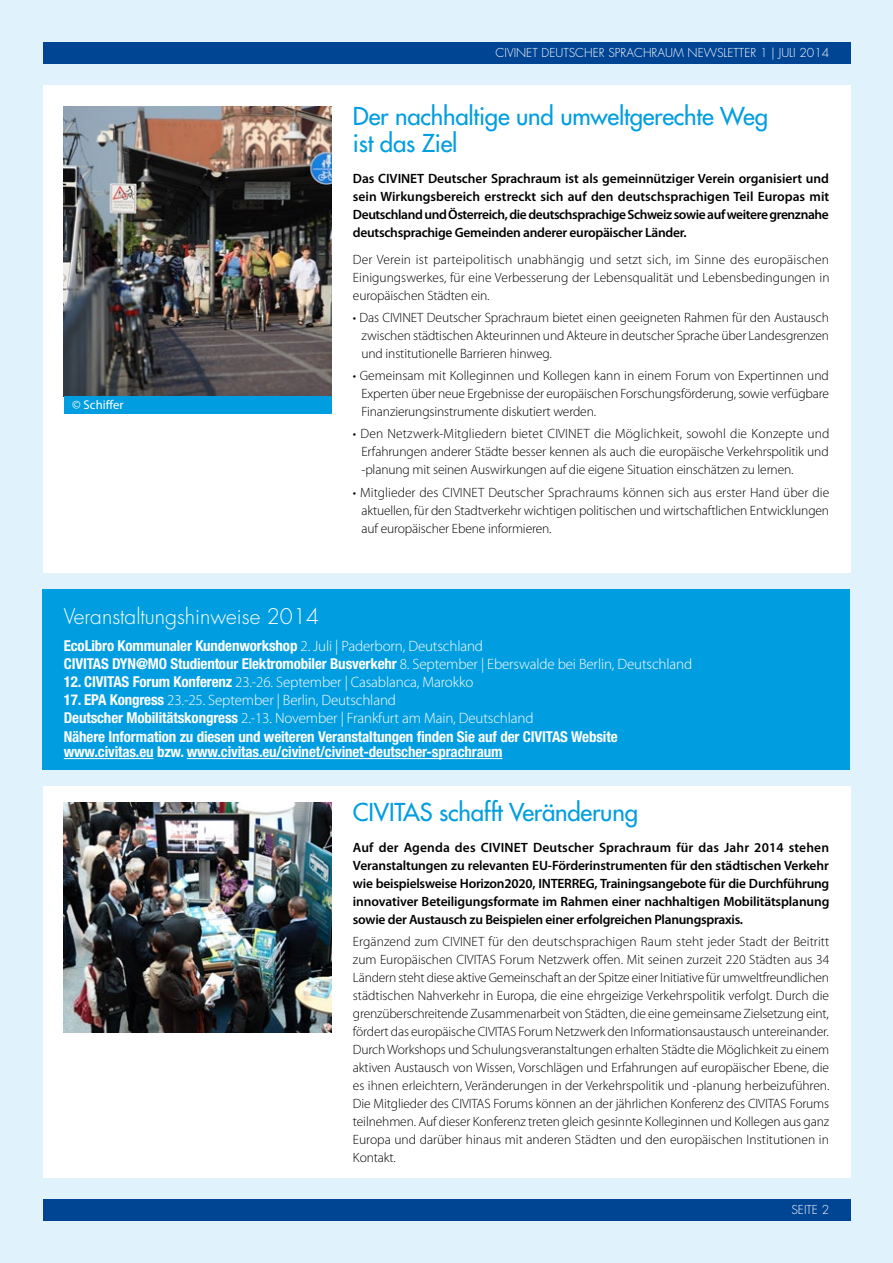
<style>
.page{position:relative;width:893px;height:1263px;background:#e0f2fb}
.page>*{position:absolute;margin:0;border:0;box-sizing:border-box;transform-origin:0 0}
.t1{font:500 24px/27px "Futura Std";letter-spacing:-.01em;color:#009ee0}
.t2{font:300 21px "Futura Std";color:#fff}
.t3{font:700 condensed 15px/18px "Helvetica Neue LT Pro";letter-spacing:-.01em;color:#fff}
.t4{font:300 15px/18px "Myriad Pro";letter-spacing:-.01em;color:#fff}
.t5{font:300 13.5px/18px "Myriad Pro";letter-spacing:-.01em;color:#000;text-align:justify}
.t6{font:600 13.5px/18px "Myriad Pro";letter-spacing:-.02em;color:#000;text-align:justify}
.t7{font:12.75px "Myriad Pro";color:#fff}
.t8{font:300 12px "Futura Std";color:#fff}
.s1{font-family:"Myriad Pro";font-weight:300;font-stretch:normal}
.s2{font-family:"Helvetica Neue LT Pro";font-weight:700;font-stretch:condensed}
</style>
<div class="page">
<div style="left:43px;top:1199px;width:807px;height:21px;background:#004494"></div>
<div style="left:43px;top:43px;width:807px;height:21px;background:#004494"></div>
<div style="left:43px;top:589px;width:807px;height:180px;background:#009ee0"></div>
<hr style="left:64px;top:758px;width:90px;height:1px;background:#fff">
<hr style="left:187px;top:758px;width:315px;height:1px;background:#fff">
<div style="left:43px;top:787px;width:807px;height:391px;background:#fff"></div>
<img style="left:64px;top:803px;width:268px;height:230px">
<div style="left:43px;top:85px;width:807px;height:487px;background:#fff"></div>
<img style="left:64px;top:106px;width:268px;height:290px">
<div style="left:64px;top:396px;width:268px;height:17px;background:#009ee0"></div>
<p class="t7" style="left:72px;top:397px;width:53px">© Schiffer</p>
<p class="t8" style="left:496px;top:46px;width:335px">CIVINET DEUTSCHER SPRACHRAUM NEWSLETTER 1 | JULI 2014</p>
<h1 class="t1" style="left:353px;top:103px;width:417px">Der nachhaltige und umweltgerechte Weg ist das Ziel</h1>
<p class="t6" style="left:353px;top:169px;width:478px">Das CIVINET Deutscher Sprachraum ist als gemeinnütziger Verein organisiert und sein Wirkungsbereich erstreckt sich auf den deutschsprachigen Teil Europas mit Deutschland und Österreich, die deutschsprachige Schweiz sowie auf weitere grenznahe deutschsprachige Gemeinden anderer europäischer Länder.</p>
<p class="t5" style="left:353px;top:250px;width:478px">Der Verein ist parteipolitisch unabhängig und setzt sich, im Sinne des europäischen Einigungswerkes, für eine Verbesserung der Lebensqualität und Lebensbedingungen in europäischen Städten ein.</p>
<p class="t5" style="left:361px;top:309px;width:469px;text-indent:-9px">• Das CIVINET Deutscher Sprachraum bietet einen geeigneten Rahmen für den Austausch zwischen städtischen Akteurinnen und Akteure in deutscher Sprache über Landesgrenzen und institutionelle Barrieren hinweg.</p>
<p class="t5" style="left:361px;top:367px;width:469px;text-indent:-9px">• Gemeinsam mit Kolleginnen und Kollegen kann in einem Forum von Expertinnen und Experten über neue Ergebnisse der europäischen Forschungsförderung, sowie verfügbare Finanzierungsinstrumente diskutiert werden.</p>
<p class="t5" style="left:361px;top:425px;width:470px;text-indent:-9px">• Den Netzwerk-Mitgliedern bietet CIVINET die Möglichkeit, sowohl die Konzepte und Erfahrungen anderer Städte besser kennen als auch die europäische Verkehrspolitik und -planung mit seinen Auswirkungen auf die eigene Situation einschätzen zu lernen.</p>
<p class="t5" style="left:361px;top:483px;width:469px;text-indent:-9px">• Mitglieder des CIVINET Deutscher Sprachraums können sich aus erster Hand über die aktuellen, für den Stadtverkehr wichtigen politischen und wirtschaftlichen Entwicklungen auf europäischer Ebene informieren.</p>
<h2 class="t2" style="left:64px;top:603px;width:257px">Veranstaltungshinweise 2014</h2>
<p class="t3" style="left:64px;top:636px;width:630px">EcoLibro Kommunaler Kundenworkshop <span class="s1">2. Juli | Paderborn, Deutschland<br></span>CIVITAS DYN@MO Studientour Elektromobiler Busverkehr <span class="s1">8. September | Eberswalde bei Berlin, Deutschland</span></p>
<p class="t4" style="left:64px;top:673px;width:411px"><span class="s2">12. CIVITAS Forum Konferenz</span> 23.-26. September | Casablanca, Marokko</p>
<p class="t4" style="left:64px;top:691px;width:471px"><span class="s2">17. EPA Kongress</span> 23.-25. September | Berlin, Deutschland<br><span class="s2">Deutscher Mobilitätskongress</span> 2.-13. November | Frankfurt am Main, Deutschland</p>
<p class="t3" style="left:64px;top:729px;width:555px;line-height:15px">Nähere Information zu diesen und weiteren Veranstaltungen finden Sie auf der CIVITAS Website www.civitas.eu bzw. www.civitas.eu/civinet/civinet-deutscher-sprachraum</p>
<h1 class="t1" style="left:353px;top:799px;width:287px">CIVITAS schafft Veränderung</h1>
<p class="t6" style="left:353px;top:838px;width:478px">Auf der Agenda des CIVINET Deutscher Sprachraum für das Jahr 2014 stehen Veranstaltungen zu relevanten EU-Förderinstrumenten für den städtischen Verkehr wie beispielsweise Horizon2020, INTERREG, Trainingsangebote für die Durchführung innovativer Beteiligungsformate im Rahmen einer nachhaltigen Mobilitätsplanung sowie der Austausch zu Beispielen einer erfolgreichen Planungspraxis.</p>
<p class="t5" style="left:353px;top:933px;width:478px">Ergänzend zum CIVINET für den deutschsprachigen Raum steht jeder Stadt der Beitritt zum Europäischen CIVITAS Forum Netzwerk offen. Mit seinen zurzeit 220 Städten aus 34<br>Ländern steht diese aktive Gemeinschaft an der Spitze einer Initiative für umweltfreundlichen städtischen Nahverkehr in Europa, die eine ehrgeizige Verkehrspolitik verfolgt. Durch die grenzüberschreitende Zusammenarbeit von Städten, die eine gemeinsame Zielsetzung eint, fördert das europäische CIVITAS Forum Netzwerk den Informationsaustausch untereinander.<br>Durch Workshops und Schulungsveranstaltungen erhalten Städte die Möglichkeit zu einem aktiven Austausch von Wissen, Vorschlägen und Erfahrungen auf europäischer Ebene, die es ihnen erleichtern, Veränderungen in der Verkehrspolitik und -planung herbeizuführen.<br>Die Mitglieder des CIVITAS Forums können an der jährlichen Konferenz des CIVITAS Forums teilnehmen. Auf dieser Konferenz treten gleich gesinnte Kolleginnen und Kollegen aus ganz Europa und darüber hinaus mit anderen Städten und den europäischen Institutionen in Kontakt.</p>
<p class="t8" style="left:791px;top:1202px;width:39px">sEITE 2</p>
</div>
